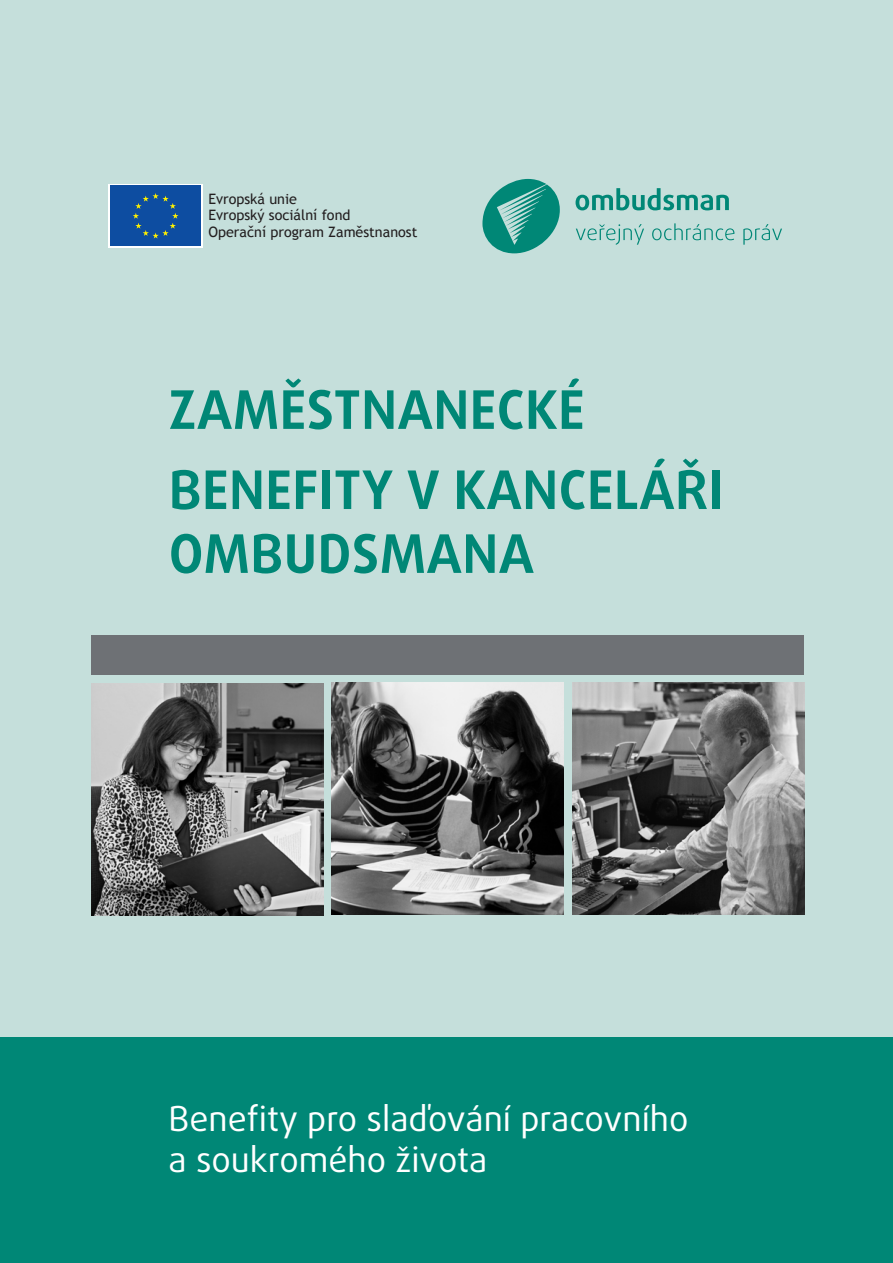
<style>
.page{position:relative;width:893px;height:1263px;background:#c5dfdb}
.page>*{position:absolute;margin:0;border:0;box-sizing:border-box;transform-origin:0 0}
.cza_Nadpis_1{font:700 53.25px/63.9px "Daxline Pro";letter-spacing:.01em;color:#008776}
.t1{font:34.35px/41.2px "Daxline Pro";color:#fff}
.t2{font:14.4px/16.6px "Trebuchet MS";color:#231f20}
</style>
<div class="page">
<div style="left:0;top:1037px;width:893px;height:226px;background:#008776"></div>
<img style="left:92px;top:683px;width:232px;height:232px">
<div style="left:92px;top:635px;width:712px;height:40px;background:#6e7175"></div>
<img style="left:332px;top:683px;width:232px;height:231px">
<img style="left:572px;top:683px;width:232px;height:231px">
<div style="left:109px;top:184px;width:94px;height:64px;background:linear-gradient(to right,#fff,#fff)"></div>
<div style="left:110px;top:186px;width:91px;height:60px;background:#0d4da1"></div>
<svg style="left:133px;top:193px;width:45px;height:45px"></svg>
<svg style="left:482px;top:179px;width:78px;height:74px"></svg>
<svg style="left:576px;top:188px;width:153px;height:22px"></svg>
<svg style="left:576px;top:224px;width:68px;height:21px"></svg>
<svg style="left:652px;top:223px;width:82px;height:17px"></svg>
<svg style="left:743px;top:224px;width:39px;height:21px"></svg>
<p class="t2" style="left:208px;top:190px;width:210px">Evropská unie<br>Evropský sociální fond<br>Operační program Zaměstnanost</p>
<p class="cza_Nadpis_1" style="left:169px;top:378px;width:417px">ZAMĚSTNANECKÉ</p>
<p class="cza_Nadpis_1" style="left:169px;top:458px;width:556px">BENEFITY V KANCELÁŘI<br>OMBUDSMANA</p>
<p class="t1" style="left:169px;top:1098px;width:521px">Benefity pro slaďování pracovního a soukromého života</p>
</div>
